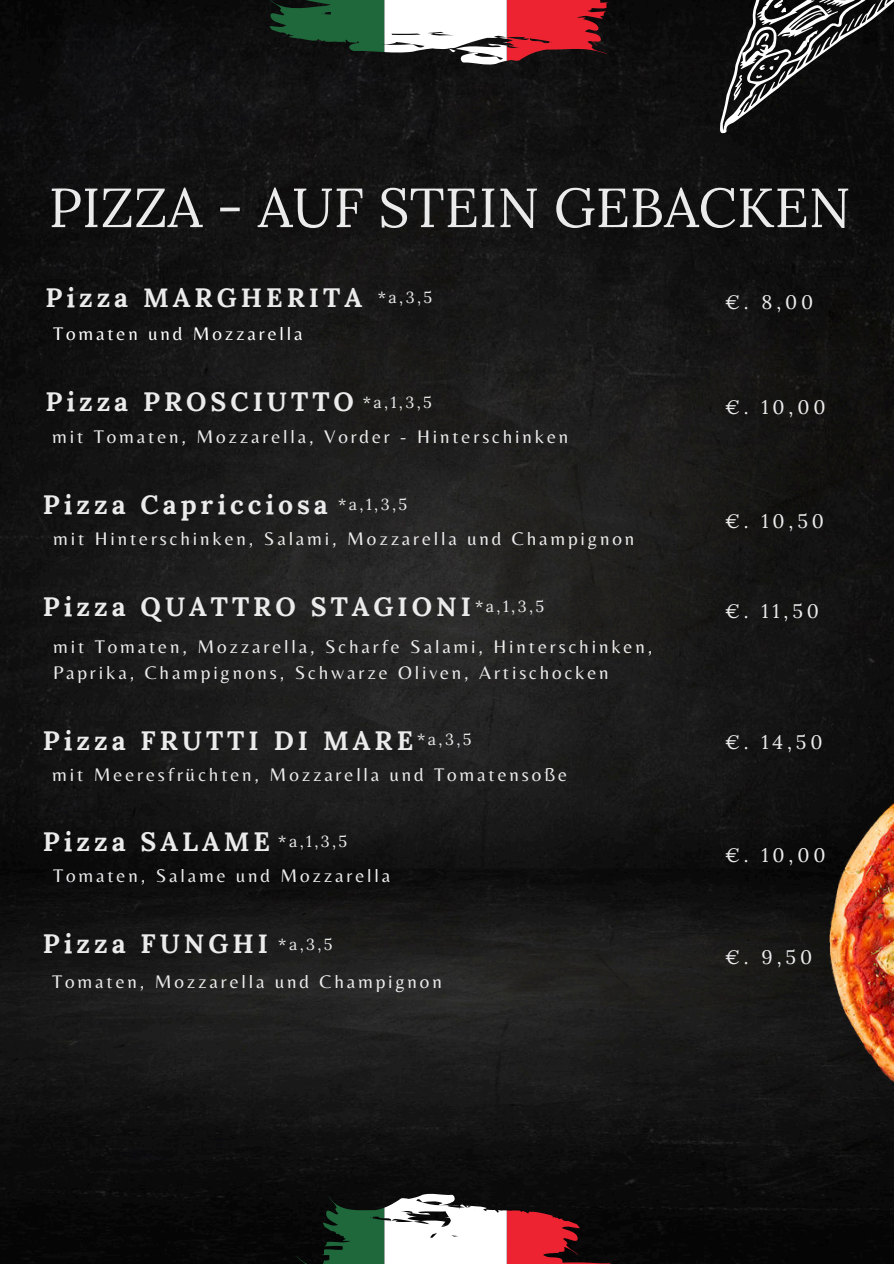
<style>
.page{position:relative;width:894px;height:1264px;background:#fff}
.page>*{position:absolute;margin:0;border:0;box-sizing:border-box;transform-origin:0 0}
.t1{font:55.05px "Lora";color:#ebebeb}
.t2{font:700 26.55px "Lora";letter-spacing:.15em;color:#ebebeb}
.t3{font:19.5px "Lora";letter-spacing:.2em;color:#ebebeb}
.t4{font:19.05px/25.8px "Belleza";letter-spacing:.15em;color:#ebebeb}
.t5{font:19.05px "Belleza";letter-spacing:.15em;color:#fff}
.t6{font:16.05px "Lora";color:#ebebeb}
</style>
<div class="page">
<img style="left:0;top:0;width:893px;height:1263px">
<svg style="left:268px;top:0;width:356px;height:65px"></svg>
<svg style="left:268px;top:1192px;width:356px;height:71px"></svg>
<img style="left:829px;top:752px;width:64px;height:377px">
<svg style="left:719px;top:0;width:174px;height:133px;background:#313131"></svg>
<h1 class="t1" style="left:49px;top:166px;width:803px">PIZZA - AUF STEIN GEBACKEN</h1>
<h2 class="t2" style="left:45px;top:274px;width:318px">Pizza MARGHERITA</h2>
<p class="t5" style="left:53px;top:322px;width:251px">Tomaten und Mozzarella</p>
<p class="t6" style="left:378px;top:285px;width:56px">*a,3,5</p>
<h2 class="t2" style="left:45px;top:379px;width:310px">Pizza PROSCIUTTO</h2>
<p class="t6" style="left:363px;top:390px;width:71px">*a,1,3,5</p>
<p class="t4" style="left:52px;top:423px;width:517px">mit Tomaten, Mozzarella, Vorder - Hinterschinken</p>
<h2 class="t2" style="left:43px;top:482px;width:286px">Pizza Capricciosa</h2>
<p class="t4" style="left:53px;top:525px;width:582px">mit Hinterschinken, Salami, Mozzarella und Champignon</p>
<p class="t6" style="left:338px;top:492px;width:71px">*a,1,3,5</p>
<h2 class="t2" style="left:43px;top:583px;width:429px">Pizza QUATTRO STAGIONI</h2>
<p class="t6" style="left:475px;top:594px;width:71px">*a,1,3,5</p>
<p class="t4" style="left:53px;top:633px;width:600px">mit Tomaten, Mozzarella, Scharfe Salami, Hinterschinken,<br>Paprika, Champignons, Schwarze Oliven, Artischocken</p>
<h2 class="t2" style="left:43px;top:717px;width:372px">Pizza FRUTTI DI MARE</h2>
<p class="t6" style="left:417px;top:727px;width:56px">*a,3,5</p>
<p class="t4" style="left:52px;top:761px;width:516px">mit Meeresfrüchten, Mozzarella und Tomatensoße</p>
<h2 class="t2" style="left:43px;top:819px;width:229px">Pizza SALAME</h2>
<p class="t4" style="left:53px;top:862px;width:338px">Tomaten, Salame und Mozzarella</p>
<p class="t6" style="left:278px;top:829px;width:71px">*a,1,3,5</p>
<h2 class="t2" style="left:43px;top:921px;width:226px">Pizza FUNGHI</h2>
<p class="t4" style="left:52px;top:968px;width:391px">Tomaten, Mozzarella und Champignon</p>
<p class="t6" style="left:278px;top:931px;width:56px">*a,3,5</p>
<p class="t3" style="left:724px;top:287px;width:90px">€. 8,00</p>
<p class="t3" style="left:724px;top:392px;width:102px">€. 10,00</p>
<p class="t3" style="left:724px;top:506px;width:100px">€. 10,50</p>
<p class="t3" style="left:724px;top:596px;width:95px">€. 11,50</p>
<p class="t3" style="left:724px;top:727px;width:99px">€. 14,50</p>
<p class="t3" style="left:724px;top:840px;width:102px">€. 10,00</p>
<p class="t3" style="left:724px;top:942px;width:89px">€. 9,50</p>
</div>
